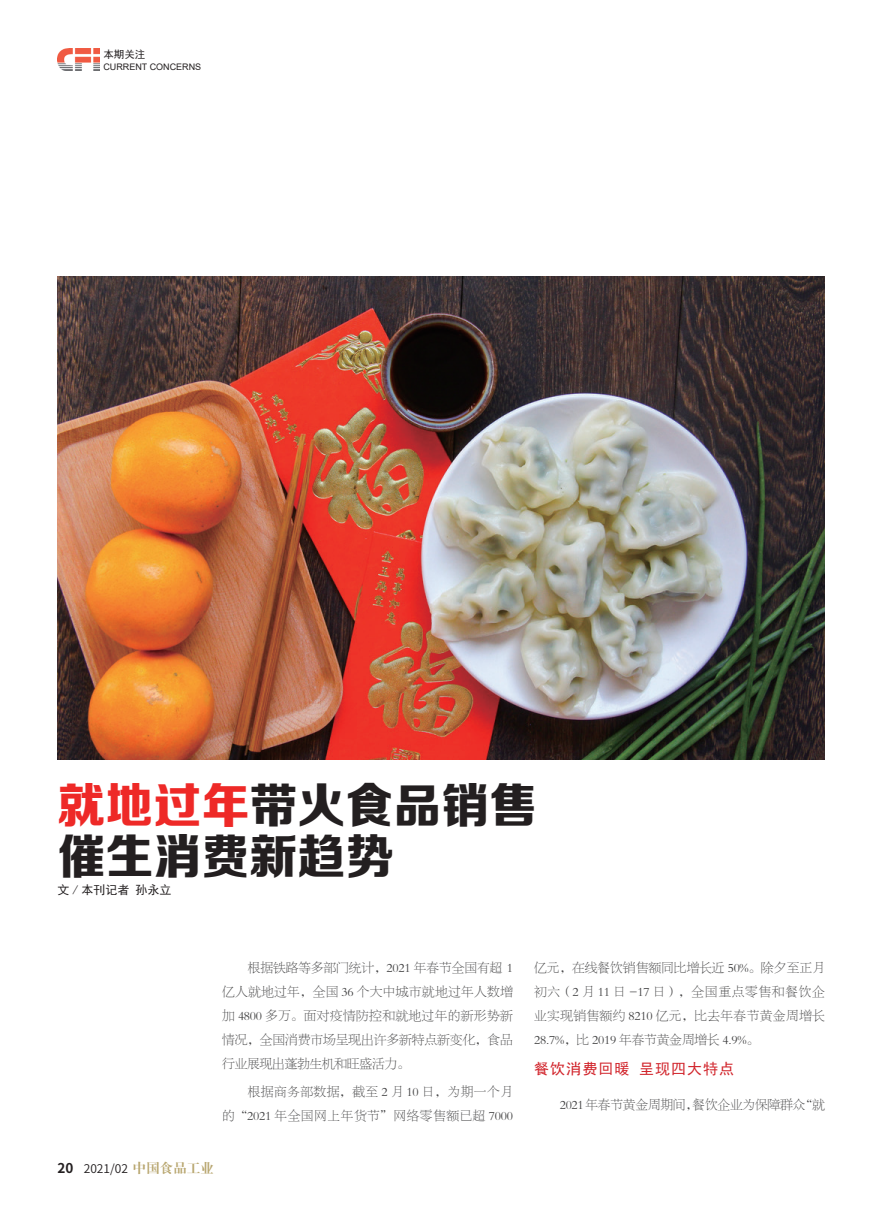
<style>
.page{position:relative;width:893px;height:1212px;background:#fff}
.page>*{position:absolute;margin:0;border:0;box-sizing:border-box;transform-origin:0 0}
.t1{font:48px/51.6px "FZZDHJW GB1 0";color:#231f20}
.t2{font:15px "Sim Hei";letter-spacing:.07em;color:#d1232a}
.t3{font:12.75px/24px "FZBSK GBK1 0";letter-spacing:-.01em;color:#3e3e3f;text-align:justify}
.t4{font:12.75px/24px "FZBSK GBK1 0";letter-spacing:.035em;color:#3e3e3f;text-align:right}
.t5{font:12px "Source Han Sans CN";color:#231f20}
.t6{font:12px "Sim Hei";color:#231f20}
.t7{font:10.5px "Sim Hei";color:#231f20}
.t8{font:9px "Arial";color:#231f20}
.s1{color:#ee2927}
.s2{font-weight:700;font-size:13.5px}
.s3{font-family:"H Ya 4 gj";font-size:13.5px;color:#b8a66f}
</style>
<div class="page">
<img style="left:57px;top:49px;width:42px;height:21px">
<img style="left:57px;top:276px;width:768px;height:483px">
<p class="t7" style="left:103px;top:49px;width:43px">本期关注</p>
<p class="t8" style="left:103px;top:60px;width:99px">CURRENT CONCERNS</p>
<h1 class="t1" style="left:57px;top:782px;width:481px"><span class="s1">就地过年</span>带火食品销售催生消费新趋势</h1>
<p class="t6" style="left:57px;top:883px;width:115px">文 / 本刊记者孙永立</p>
<p class="t3" style="left:222px;top:956px;width:292px;text-indent:26px">根据铁路等多部门统计，2021 年春节全国有超 1亿人就地过年，全国 36 个大中城市就地过年人数增加 4800 多万。面对疫情防控和就地过年的新形势新情况，全国消费市场呈现出许多新特点新变化，食品行业展现出蓬勃生机和旺盛活力。</p>
<p class="t4" style="left:222px;top:1080px;width:292px">根据商务部数据，截至 2 月 10 日，为期一个月的“2021 年全国网上年货节”网络零售额已超 7000</p>
<p class="t5" style="left:58px;top:1161px;width:158px"><span class="s2">20</span> 2021/02 <span class="s3">中国食品工业</span></p>
<p class="t3" style="left:534px;top:956px;width:292px">亿元，在线餐饮销售额同比增长近 50%。除夕至正月初六（2 月 11 日 -17 日），全国重点零售和餐饮企业实现销售额约 8210 亿元，比去年春节黄金周增长28.7%，比 2019 年春节黄金周增长 4.9%。</p>
<p class="t2" style="left:534px;top:1061px;width:202px">餐饮消费回暖 呈现四大特点</p>
<p class="t3" style="left:560px;top:1093px;width:267px">2021年春节黄金周期间，餐饮企业为保障群众“就</p>
</div>
